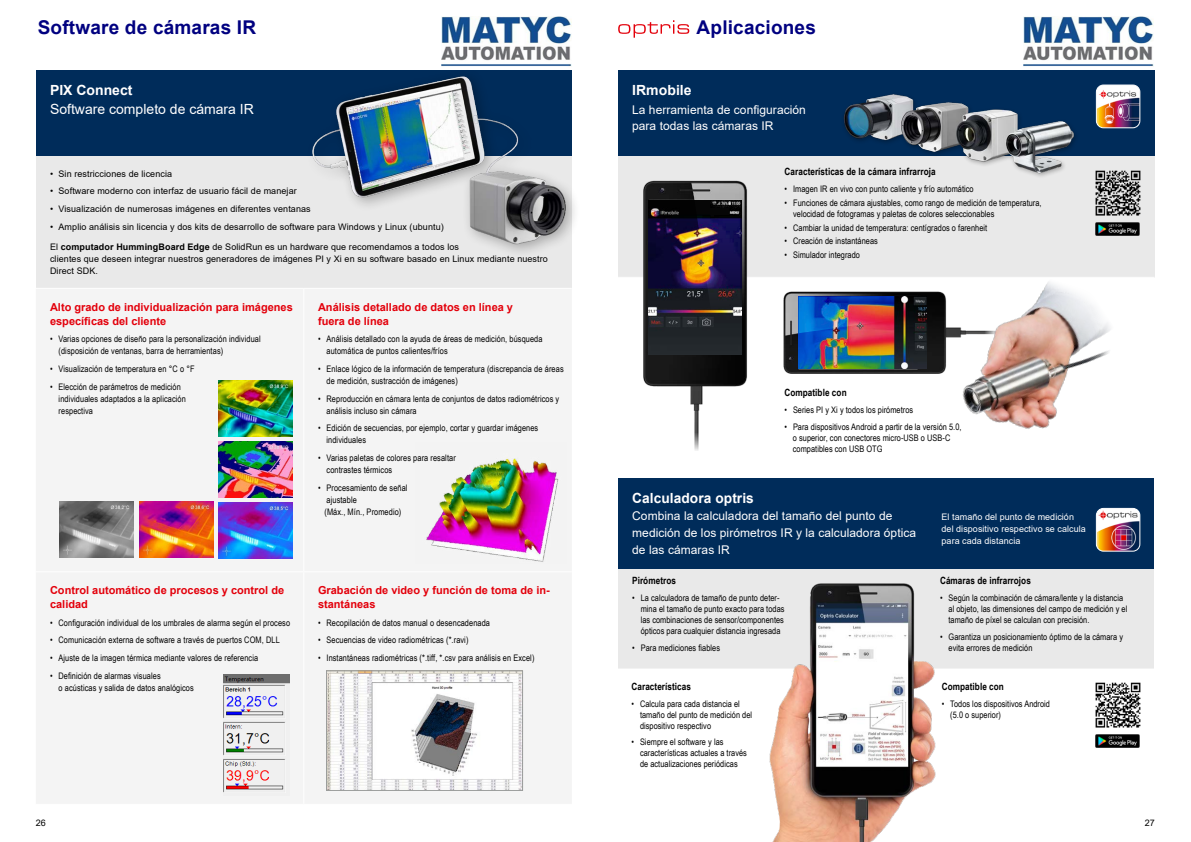
<style>
.page{position:relative;width:1191px;height:842px;background:#fff}
.page>*{position:absolute;margin:0;border:0;box-sizing:border-box;transform-origin:0 0}
.t1{font:700 19px "Arial";letter-spacing:.01em;color:#000080}
.t2{font:700 14px "Arial";letter-spacing:.005em;color:#fff}
.t3{font:14px "Arial";color:#fff}
.t4{font:12px/16.8px "Arial";letter-spacing:.005em;color:#fff}
.t5{font:700 11px/14px "Arial";color:#e3000b}
.t6{font:700 10px "Arial Narrow";letter-spacing:.005em;color:#000}
.t7{font:9px/11px "Arial Narrow";letter-spacing:.01em;color:#000}
.t8{font:9px/12px "Arial";letter-spacing:.01em;color:#000}
.t9{font:9px/12px "Arial";letter-spacing:.005em;color:#fff}
.s1{font-weight:700}
</style>
<div class="page">
<div style="left:36px;top:71px;width:536px;height:85px;background:#002c5a"></div>
<div style="left:36px;top:156px;width:536px;height:132px;background:#e9e9e9"></div>
<div style="left:36px;top:289px;width:535px;height:514px;background:#f4f4f4"></div>
<hr style="left:303px;top:289px;width:1px;height:282px;background:#fff">
<hr style="left:36px;top:571px;width:268px;height:1px;background:#fff">
<hr style="left:304px;top:571px;width:268px;height:1px;background:#fff">
<hr style="left:303px;top:572px;width:1px;height:232px;background:#fff">
<img style="left:218px;top:380px;width:75px;height:56px">
<img style="left:218px;top:442px;width:75px;height:55px">
<img style="left:218px;top:503px;width:75px;height:55px">
<img style="left:60px;top:501px;width:74px;height:56px">
<img style="left:139px;top:502px;width:74px;height:55px">
<img style="left:328px;top:672px;width:193px;height:117px">
<div style="left:326px;top:670px;width:197px;height:121px;border:1px solid #9a9c9b"></div>
<img style="left:224px;top:675px;width:65px;height:120px">
<div style="left:305px;top:68px;width:276px;height:192px;background:#000;opacity:.3"></div>
<img style="left:310px;top:69px;width:268px;height:189px">
<div style="left:618px;top:71px;width:536px;height:85px;background:#002c5a"></div>
<div style="left:618px;top:156px;width:536px;height:121px;background:#e9e9e9"></div>
<div style="left:618px;top:479px;width:536px;height:91px;background:#002c5a"></div>
<div style="left:618px;top:570px;width:536px;height:99px;background:#e9e9e9"></div>
<hr style="left:618px;top:668px;width:536px;height:1px;background:#fff">
<img style="left:749px;top:583px;width:190px;height:259px">
<img style="left:1096px;top:85px;width:43px;height:43px">
<div style="left:1096px;top:85px;width:44px;height:43px;border:1px solid #fff;border-radius:7px"></div>
<img style="left:783px;top:291px;width:157px;height:82px">
<img style="left:798px;top:297px;width:129px;height:72px">
<img style="left:798px;top:297px;width:98px;height:36px">
<img style="left:940px;top:282px;width:171px;height:147px">
<img style="left:1096px;top:508px;width:43px;height:43px">
<div style="left:1096px;top:508px;width:44px;height:43px;border:1px solid #fff;border-radius:7px"></div>
<img style="left:690px;top:388px;width:13px;height:63px">
<img style="left:644px;top:180px;width:104px;height:208px">
<img style="left:649px;top:200px;width:92px;height:154px">
<img style="left:694px;top:200px;width:46px;height:114px">
<img style="left:843px;top:94px;width:232px;height:83px">
<img style="left:416px;top:443px;width:150px;height:120px">
<img style="left:1095px;top:734px;width:44px;height:13px">
<img style="left:1095px;top:682px;width:46px;height:46px">
<img style="left:1095px;top:223px;width:44px;height:12px">
<img style="left:1095px;top:170px;width:46px;height:46px">
<svg style="left:618px;top:20px;width:71px;height:18px"></svg>
<img style="left:1023px;top:16px;width:131px;height:50px">
<img style="left:441px;top:16px;width:131px;height:50px">
<h1 class="t1" style="left:38px;top:14px;width:220px">Software de cámaras IR</h1>
<h1 class="t1" style="left:696px;top:14px;width:121px">Aplicaciones</h1>
<h2 class="t2" style="left:50px;top:80px;width:84px">PIX Connect</h2>
<h2 class="t3" style="left:50px;top:100px;width:205px">Software completo de cámara IR</h2>
<p class="t8" style="left:50px;top:167px;width:124px">• Sin restricciones de licencia</p>
<p class="t8" style="left:50px;top:185px;width:248px">• Software moderno con interfaz de usuario fácil de manejar</p>
<p class="t8" style="left:50px;top:203px;width:262px">• Visualización de numerosas imágenes en diferentes ventanas</p>
<p class="t8" style="left:50px;top:220px;width:395px">• Amplio análisis sin licencia y dos kits de desarrollo de software para Windows y Linux (ubuntu)</p>
<p class="t8" style="left:50px;top:241px;width:499px">El <span class="s1">computador HummingBoard Edge</span> de SolidRun es un hardware que recomendamos a todos los<br>clientes que deseen integrar nuestros generadores de imágenes PI y Xi en su software basado en Linux mediante nuestro<br>Direct SDK.</p>
<p class="t5" style="left:50px;top:300px;width:244px">Alto grado de individualización para imágenes específicas del cliente</p>
<p class="t7" style="left:59px;top:333px;width:204px;line-height:12px;text-indent:-9px">• Varias opciones de diseño para la personalización individual (disposición de ventanas, barra de herramientas)</p>
<p class="t7" style="left:50px;top:363px;width:146px">• Visualización de temperatura en °C o °F</p>
<p class="t7" style="left:59px;top:380px;width:129px;line-height:12px;text-indent:-9px">• Elección de parámetros de medición individuales adaptados a la aplicación respectiva</p>
<p class="t5" style="left:318px;top:300px;width:197px">Análisis detallado de datos en línea y fuera de línea</p>
<p class="t7" style="left:326px;top:333px;width:217px;line-height:12px;text-indent:-9px">• Análisis detallado con la ayuda de áreas de medición, búsqueda automática de puntos calientes/fríos</p>
<p class="t7" style="left:326px;top:362px;width:239px;line-height:12px;text-indent:-9px">• Enlace lógico de la información de temperatura (discrepancia de áreas de medición, sustracción de imágenes)</p>
<p class="t7" style="left:326px;top:392px;width:234px;line-height:12px;text-indent:-9px">• Reproducción en cámara lenta de conjuntos de datos radiométricos y análisis incluso sin cámara</p>
<p class="t7" style="left:326px;top:422px;width:213px;line-height:12px;text-indent:-9px">• Edición de secuencias, por ejemplo, cortar y guardar imágenes individuales</p>
<p class="t7" style="left:326px;top:451px;width:131px;line-height:12px;text-indent:-9px">• Varias paletas de colores para resaltar contrastes térmicos</p>
<p class="t7" style="left:324px;top:481px;width:85px;line-height:12px;text-indent:-6px">• Procesamiento de señal ajustable<br>(Máx., Mín., Promedio)</p>
<p class="t5" style="left:50px;top:583px;width:236px">Control automático de procesos y control de calidad</p>
<p class="t7" style="left:50px;top:617px;width:241px">• Configuración individual de los umbrales de alarma según el proceso</p>
<p class="t7" style="left:50px;top:634px;width:231px">• Comunicación externa de software a través de puertos COM, DLL</p>
<p class="t7" style="left:50px;top:652px;width:210px">• Ajuste de la imagen térmica mediante valores de referencia</p>
<p class="t7" style="left:59px;top:669px;width:137px;line-height:12px;text-indent:-9px">• Definición de alarmas visuales<br>o acústicas y salida de datos analógicos</p>
<p class="t5" style="left:318px;top:583px;width:233px">Grabación de video y función de toma de in&shy;stantáneas</p>
<p class="t7" style="left:318px;top:617px;width:173px">• Recopilación de datos manual o desencadenada</p>
<p class="t7" style="left:318px;top:634px;width:152px">• Secuencias de video radiométricas (*.ravi)</p>
<p class="t7" style="left:318px;top:652px;width:218px">• Instantáneas radiométricas (*.tiff, *.csv para análisis en Excel)</p>
<h2 class="t2" style="left:632px;top:80px;width:61px">IRmobile</h2>
<h3 class="t4" style="left:632px;top:102px;width:175px;line-height:16px">La herramienta de configuración para todas las cámaras IR</h3>
<p class="t6" style="left:784px;top:164px;width:152px">Características de la cámara infrarroja</p>
<p class="t7" style="left:784px;top:183px;width:190px">• Imagen IR en vivo con punto caliente y frío automático</p>
<p class="t7" style="left:793px;top:197px;width:250px;text-indent:-9px">• Funciones de cámara ajustables, como rango de medición de temperatura, velocidad de fotogramas y paletas de colores seleccionables</p>
<p class="t7" style="left:784px;top:222px;width:204px">• Cambiar la unidad de temperatura: centígrados o farenheit</p>
<p class="t7" style="left:784px;top:235px;width:95px">• Creación de instantáneas</p>
<p class="t7" style="left:784px;top:249px;width:77px">• Simulador integrado</p>
<p class="t6" style="left:784px;top:385px;width:64px">Compatible con</p>
<p class="t7" style="left:784px;top:404px;width:130px">• Series PI y Xi y todos los pirómetros</p>
<p class="t7" style="left:793px;top:420px;width:170px;text-indent:-8px">• Para dispositivos Android a partir de la versión 5.0, o superior, con conectores micro-USB o USB-C compatibles con USB OTG</p>
<h2 class="t2" style="left:632px;top:488px;width:123px">Calculadora optris</h2>
<h3 class="t4" style="left:632px;top:507px;width:285px">Combina la calculadora del tamaño del punto de medición de los pirómetros IR y la calculadora óptica de las cámaras IR</h3>
<p class="t6" style="left:632px;top:573px;width:45px">Pirómetros</p>
<p class="t7" style="left:640px;top:592px;width:145px;text-indent:-9px">• La calculadora de tamaño de punto deter&shy;mina el tamaño de punto exacto para todas las combinaciones de sensor/componentes ópticos para cualquier distancia ingresada</p>
<p class="t7" style="left:632px;top:642px;width:89px">• Para mediciones fiables</p>
<p class="t6" style="left:631px;top:679px;width:61px">Características</p>
<p class="t7" style="left:640px;top:697px;width:114px;text-indent:-9px">• Calcula para cada distancia el tamaño del punto de medición del dispositivo respectivo</p>
<p class="t7" style="left:640px;top:736px;width:108px;text-indent:-9px">• Siempre el software y las características actuales a través de actualizaciones periódicas</p>
<p class="t9" style="left:941px;top:511px;width:146px">El tamaño del punto de medición del dispositivo respectivo se calcula para cada distancia</p>
<p class="t6" style="left:940px;top:573px;width:92px">Cámaras de infrarrojos</p>
<p class="t7" style="left:948px;top:592px;width:180px;text-indent:-9px">• Según la combinación de cámara/lente y la distancia al objeto, las dimensiones del campo de medición y el tamaño de píxel se calculan con precisión.</p>
<p class="t7" style="left:948px;top:631px;width:176px;text-indent:-9px">• Garantiza un posicionamiento óptimo de la cámara y evita errores de medición</p>
<p class="t6" style="left:941px;top:679px;width:64px">Compatible con</p>
<p class="t7" style="left:950px;top:697px;width:101px;text-indent:-9px">• Todos los dispositivos Android (5.0 o superior)</p>
<p class="t8" style="left:36px;top:817px;width:12px">26</p>
<p class="t8" style="left:1144px;top:817px;width:12px">27</p>
</div>
